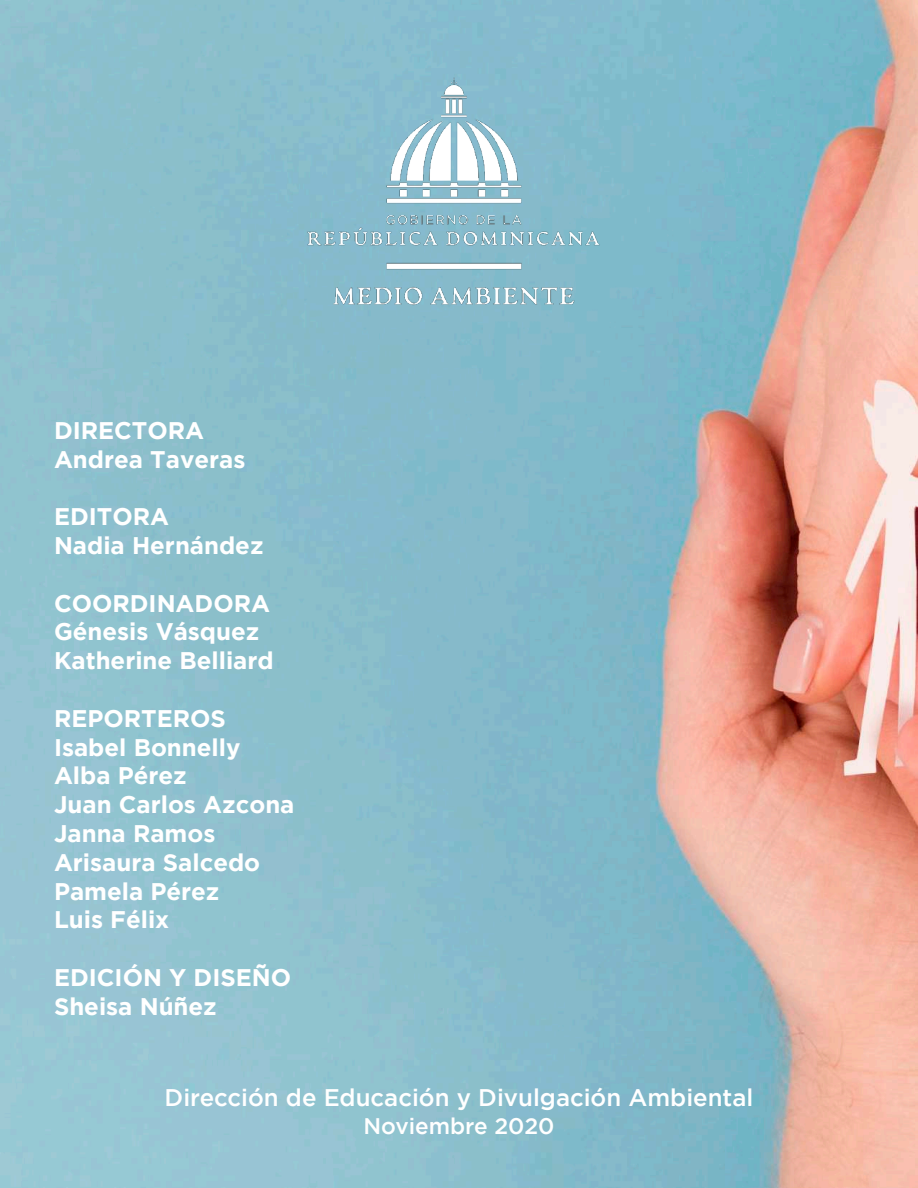
<style>
.page{position:relative;width:918px;height:1188px;background:#fff}
.page>*{position:absolute;margin:0;border:0;box-sizing:border-box;transform-origin:0 0}
.t1{font:700 24px/28.8px "Gotham";color:#fff}
.t2{font:500 24px "Gotham";color:#fff}
.t3{font:500 22.5px "Gotham";color:#fff}
</style>
<div class="page">
<img style="left:0;top:0;width:918px;height:1188px">
<img style="left:302px;top:54px;width:314px;height:308px">
<p class="t1" style="left:54px;top:415px;width:193px">DIRECTORA<br>Andrea Taveras</p>
<p class="t1" style="left:54px;top:502px;width:211px">EDITORA<br>Nadia Hernández</p>
<p class="t1" style="left:54px;top:588px;width:221px">COORDINADORA<br>Génesis Vásquez<br>Katherine Belliard</p>
<p class="t1" style="left:54px;top:703px;width:242px">REPORTEROS<br>Isabel Bonnelly<br>Alba Pérez<br>Juan Carlos Azcona<br>Janna Ramos<br>Arisaura Salcedo<br>Pamela Pérez<br>Luis Félix</p>
<p class="t1" style="left:54px;top:962px;width:239px">EDICIÓN Y DISEÑO<br>Sheisa Núñez</p>
<p class="t2" style="left:165px;top:1083px;width:590px">Dirección de Educación y Divulgación Ambiental</p>
<p class="t3" style="left:364px;top:1113px;width:192px">Noviembre 2020</p>
</div>
